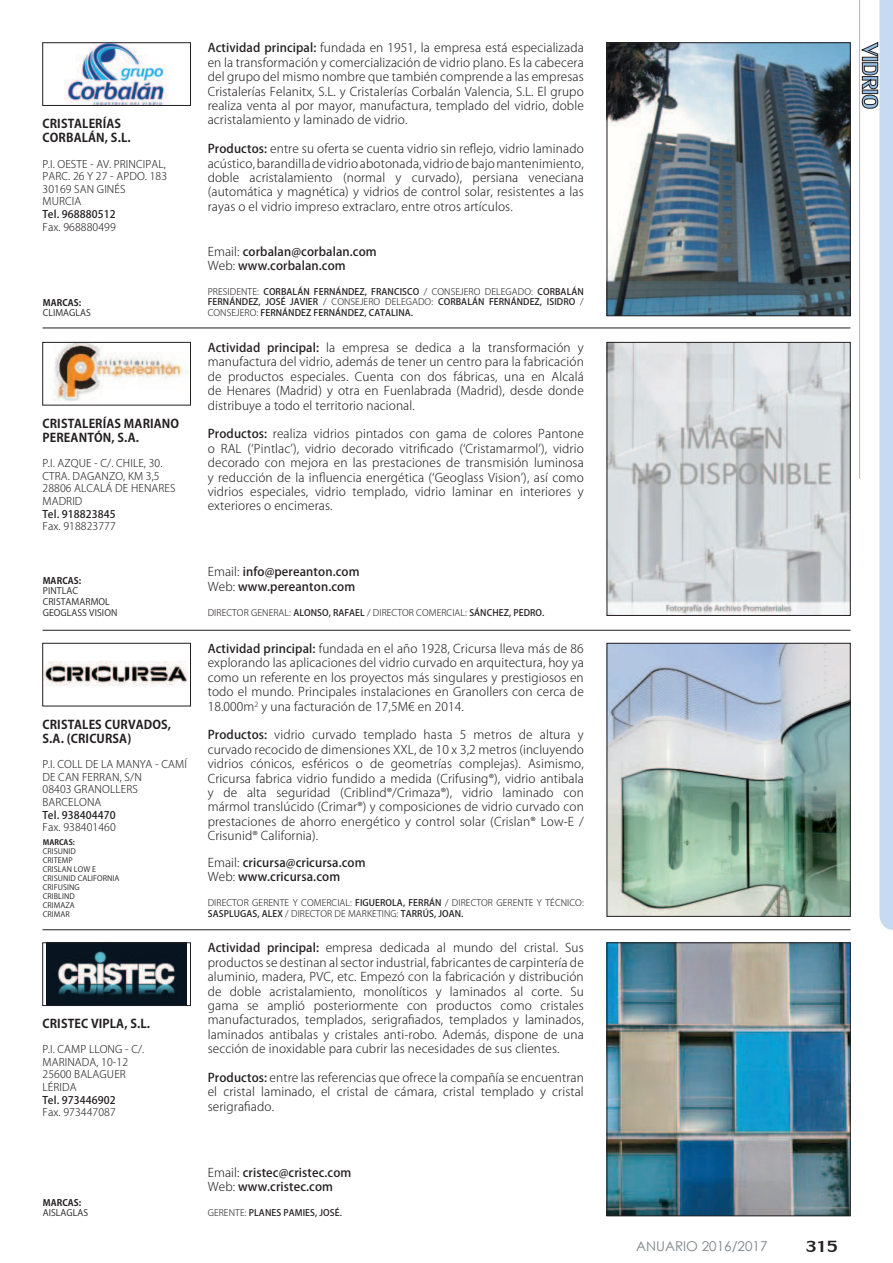
<style>
.page{position:relative;width:893px;height:1263px;background:#fff}
.page>*{position:absolute;margin:0;border:0;box-sizing:border-box;transform-origin:0 0}
.t1{font:24px "Lily UPC";color:#231f20}
.t2{font:13.5px "Century Gothic";color:#7b8387}
.t3{font:300 12px/14.4px "Koz Go Pro";letter-spacing:.01em;color:#231f20;text-align:justify}
.t4{font:500 12px/14.4px "Koz Go Pro";letter-spacing:.01em;color:#231f20}
.t5{font:700 12px/14.4px "Koz Go Pro";letter-spacing:.01em;color:#231f20}
.t6{font:300 10.5px/12.6px "Koz Go Pro";letter-spacing:.01em;color:#231f20}
.t7{font:500 10.5px "Koz Go Pro";letter-spacing:.01em;color:#231f20}
.t8{font:500 9px/10.5px "Koz Go Pro";letter-spacing:.01em;color:#231f20;text-align:justify}
.t9{font:300 9px/10.5px "Koz Go Pro";letter-spacing:.01em;color:#231f20}
.t10{font:9px/10.8px "Koz Go Pro";letter-spacing:.01em;color:#231f20}
.t11{font:700 9px "Koz Go Pro";letter-spacing:.01em;color:#231f20}
.t12{font:7.5px/9px "Koz Go Pro";letter-spacing:.01em;color:#231f20}
.t13{font:700 7.5px "Koz Go Pro";letter-spacing:.01em;color:#231f20}
.s1{font-weight:500}
.s2{font-weight:300}
</style>
<div class="page">
<hr style="left:43px;top:328px;width:807px;height:1px;background:#231f20">
<hr style="left:43px;top:630px;width:807px;height:1px;background:#231f20">
<hr style="left:43px;top:929px;width:807px;height:1px;background:#231f20">
<img style="left:609px;top:45px;width:239px;height:269px">
<div style="left:607px;top:43px;width:243px;height:273px;border:1px solid #231f20"></div>
<img style="left:64px;top:45px;width:105px;height:59px">
<div style="left:43px;top:43px;width:148px;height:63px;border:1px solid #231f20"></div>
<img style="left:609px;top:344px;width:239px;height:270px">
<div style="left:607px;top:342px;width:243px;height:274px;border:1px solid #231f20"></div>
<img style="left:54px;top:344px;width:134px;height:58px">
<div style="left:43px;top:342px;width:148px;height:63px;border:1px solid #231f20"></div>
<img style="left:609px;top:645px;width:239px;height:269px">
<img style="left:45px;top:662px;width:143px;height:25px">
<div style="left:43px;top:643px;width:148px;height:63px;border:1px solid #231f20"></div>
<img style="left:609px;top:944px;width:239px;height:270px">
<div style="left:607px;top:942px;width:243px;height:274px;border:1px solid #231f20"></div>
<div style="left:43px;top:943px;width:147px;height:62px;background:linear-gradient(to bottom,#fff,#fff)"></div>
<img style="left:47px;top:944px;width:139px;height:60px">
<div style="left:43px;top:942px;width:148px;height:64px;border:1px solid #231f20"></div>
<svg style="left:862px;top:0;width:31px;height:930px"></svg>
<hr style="left:859px;top:0;width:1px;height:479px;background:#93bde5">
<p class="t5" style="left:43px;top:117px;width:90px">CRISTALERÍAS<br>CORBALÁN, S.L.</p>
<p class="t6" style="left:43px;top:157px;width:126px">P.I. OESTE - AV. PRINCIPAL,<br>PARC. 26 Y 27 - APDO. 183<br>30169 SAN GINÉS<br>MURCIA</p>
<p class="t7" style="left:43px;top:207px;width:75px">Tel. 968880512</p>
<p class="t6" style="left:43px;top:220px;width:75px">Fax. 968880499</p>
<p class="t11" style="left:43px;top:296px;width:40px">MARCAS:</p>
<p class="t10" style="left:43px;top:308px;width:50px">CLIMAGLAS</p>
<p class="t5" style="left:43px;top:417px;width:138px">CRISTALERÍAS MARIANO<br>PEREANTÓN, S.A.</p>
<p class="t6" style="left:43px;top:457px;width:135px">P.I. AZQUE - C/. CHILE, 30.<br>CTRA. DAGANZO, KM 3,5<br>28806 ALCALÁ DE HENARES<br>MADRID</p>
<p class="t7" style="left:43px;top:507px;width:75px">Tel. 918823845</p>
<p class="t6" style="left:43px;top:520px;width:75px">Fax. 918823777</p>
<p class="t11" style="left:43px;top:574px;width:40px">MARCAS:</p>
<p class="t10" style="left:43px;top:586px;width:76px">PINTLAC<br>CRISTAMARMOL<br>GEOGLASS VISION</p>
<p class="t5" style="left:43px;top:718px;width:130px">CRISTALES CURVADOS,<br>S.A. (CRICURSA)</p>
<p class="t6" style="left:43px;top:758px;width:146px">P.I. COLL DE LA MANYA - CAMÍ<br>DE CAN FERRAN, S/N<br>08403 GRANOLLERS<br>BARCELONA</p>
<p class="t7" style="left:43px;top:808px;width:75px">Tel. 938404470</p>
<p class="t6" style="left:43px;top:821px;width:75px">Fax. 938401460</p>
<p class="t13" style="left:43px;top:837px;width:34px">MARCAS:</p>
<p class="t12" style="left:43px;top:847px;width:78px">CRISUNID<br>CRITEMP<br>CRISLAN LOW E<br>CRISUNID CALIFORNIA<br>CRIFUSING<br>CRIBLIND<br>CRIMAZA<br>CRIMAR</p>
<p class="t5" style="left:43px;top:1017px;width:109px">CRISTEC VIPLA, S.L.</p>
<p class="t6" style="left:43px;top:1043px;width:103px">P.I. CAMP LLONG - C/.<br>MARINADA, 10-12<br>25600 BALAGUER<br>LÉRIDA</p>
<p class="t7" style="left:43px;top:1093px;width:75px">Tel. 973446902</p>
<p class="t6" style="left:43px;top:1106px;width:75px">Fax. 973447087</p>
<p class="t11" style="left:43px;top:1196px;width:40px">MARCAS:</p>
<p class="t10" style="left:43px;top:1208px;width:47px">AISLAGLAS</p>
<p class="t3" style="left:208px;top:41px;width:378px"><span class="s1">Actividad principal:</span> fundada en 1951, la empresa está especializada en la transformación y comercialización de vidrio plano. Es la cabecera del grupo del mismo nombre que también comprende a las empresas Cristalerías Felanitx, S.L. y Cristalerías Corbalán Valencia, S.L. El grupo realiza venta al por mayor, manufactura, templado del vidrio, doble acristalamiento y laminado de vidrio.</p>
<p class="t3" style="left:208px;top:142px;width:378px"><span class="s1">Productos:</span> entre su oferta se cuenta vidrio sin re昀氀ejo, vidrio laminado acústico, barandilla de vidrio abotonada, vidrio de bajo mantenimiento, doble acristalamiento (normal y curvado), persiana veneciana (automática y magnética) y vidrios de control solar, resistentes a las rayas o el vidrio impreso extraclaro, entre otros artículos.</p>
<p class="t4" style="left:208px;top:245px;width:170px"><span class="s2">Email:</span> corbalan@corbalan.com<br><span class="s2">Web:</span> www.corbalan.com</p>
<p class="t8" style="left:208px;top:287px;width:378px"><span class="s2">PRESIDENTE:</span> CORBALÁN FERNÁNDEZ, FRANCISCO <span class="s2">/ CONSEJERO DELEGADO:</span> CORBALÁN FERNÁNDEZ, JOSÉ JAVIER <span class="s2">/ CONSEJERO DELEGADO:</span> CORBALÁN FERNÁNDEZ, ISIDRO <span class="s2">/ CONSEJERO:</span> FERNÁNDEZ FERNÁNDEZ, CATALINA.</p>
<p class="t3" style="left:208px;top:340px;width:378px"><span class="s1">Actividad principal:</span> la empresa se dedica a la transformación y manufactura del vidrio, además de tener un centro para la fabricación de productos especiales. Cuenta con dos fábricas, una en Alcalá de Henares (Madrid) y otra en Fuenlabrada (Madrid), desde donde distribuye a todo el territorio nacional.</p>
<p class="t3" style="left:208px;top:427px;width:378px"><span class="s1">Productos:</span> realiza vidrios pintados con gama de colores Pantone o RAL (‘Pintlac’), vidrio decorado vitri昀椀cado (‘Cristamarmol’), vidrio decorado con mejora en las prestaciones de transmisión luminosa y reducción de la in昀氀uencia energética (‘Geoglass Vision’), así como vidrios especiales, vidrio templado, vidrio laminar en interiores y exteriores o encimeras.</p>
<p class="t4" style="left:208px;top:565px;width:153px"><span class="s2">Email:</span> info@pereanton.com<br><span class="s2">Web:</span> www.pereanton.com</p>
<p class="t9" style="left:208px;top:607px;width:338px">DIRECTOR GENERAL: <span class="s1">ALONSO, RAFAEL</span> / DIRECTOR COMERCIAL: <span class="s1">SÁNCHEZ, PEDRO.</span></p>
<p class="t3" style="left:208px;top:641px;width:378px"><span class="s1">Actividad principal:</span> fundada en el año 1928, Cricursa lleva más de 86 explorando las aplicaciones del vidrio curvado en arquitectura, hoy ya como un referente en los proyectos más singulares y prestigiosos en todo el mundo. Principales instalaciones en Granollers con cerca de 18.000m<sup>2</sup> y una facturación de 17,5M€ en 2014.</p>
<p class="t3" style="left:208px;top:728px;width:378px"><span class="s1">Productos:</span> vidrio curvado templado hasta 5 metros de altura y curvado recocido de dimensiones XXL, de 10 x 3,2 metros (incluyendo vidrios cónicos, esféricos o de geometrías complejas). Asimismo, Cricursa fabrica vidrio fundido a medida (Crifusing®), vidrio antibala y de alta seguridad (Criblind®/Crimaza®), vidrio laminado con mármol translúcido (Crimar®) y composiciones de vidrio curvado con prestaciones de ahorro energético y control solar (Crislan® Low-E / Crisunid® California).</p>
<p class="t4" style="left:208px;top:856px;width:159px"><span class="s2">Email:</span> cricursa@cricursa.com<br><span class="s2">Web:</span> www.cricursa.com</p>
<p class="t9" style="left:208px;top:897px;width:378px">DIRECTOR GERENTE Y COMERCIAL: <span class="s1">FIGUEROLA, FERRÁN</span> / DIRECTOR GERENTE Y TÉCNICO:<br><span class="s1">SASPLUGAS, ALEX</span> / DIRECTOR DE MARKETING: <span class="s1">TARRÚS, JOAN.</span></p>
<p class="t3" style="left:208px;top:941px;width:378px"><span class="s1">Actividad principal:</span> empresa dedicada al mundo del cristal. Sus productos se destinan al sector industrial, fabricantes de carpintería de aluminio, madera, PVC, etc. Empezó con la fabricación y distribución de doble acristalamiento, monolíticos y laminados al corte. Su gama se amplió posteriormente con productos como cristales manufacturados, templados, serigra昀椀ados, templados y laminados, laminados antibalas y cristales anti-robo. Además, dispone de una sección de inoxidable para cubrir las necesidades de sus clientes.</p>
<p class="t3" style="left:208px;top:1070px;width:378px"><span class="s1">Productos:</span> entre las referencias que ofrece la compañía se encuentran el cristal laminado, el cristal de cámara, cristal templado y cristal serigra昀椀ado.</p>
<p class="t4" style="left:208px;top:1166px;width:145px"><span class="s2">Email:</span> cristec@cristec.com<br><span class="s2">Web:</span> www.cristec.com</p>
<p class="t8" style="left:208px;top:1208px;width:136px"><span class="s2">GERENTE:</span> PLANES PAMIES, JOSÉ.</p>
<p class="t2" style="left:636px;top:1241px;width:133px">ANUARIO 2016/2017</p>
<h1 class="t1" style="left:806px;top:1229px;width:34px">315</h1>
</div>
